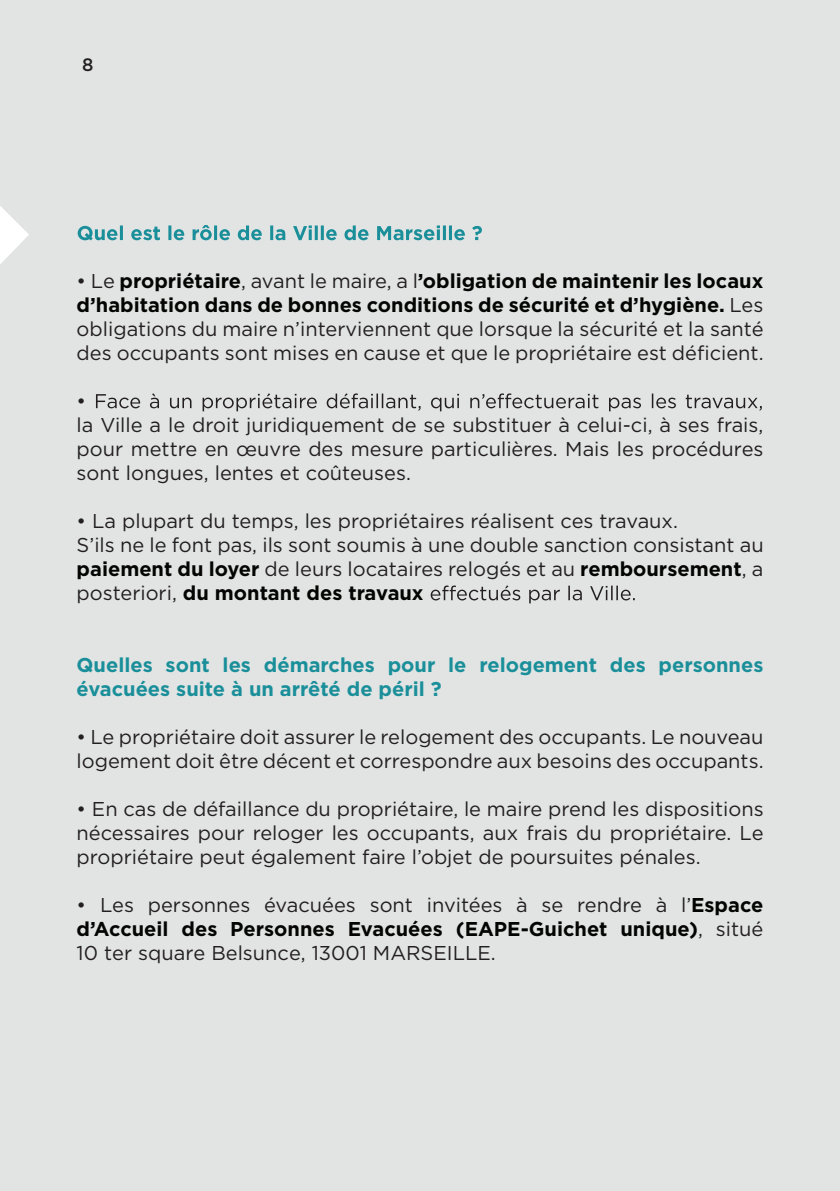
<style>
.page{position:relative;width:840px;height:1191px;background:#fff}
.page>*{position:absolute;margin:0;border:0;box-sizing:border-box;transform-origin:0 0}
.t1{font:20px/24px "Gotham";color:#231f20;text-align:justify}
.t2{font:700 20px/24px "Gotham";color:#1a8f9a}
.t3{font:500 18px "Gotham";color:#231f20}
.s1{font-weight:700;color:#040503}
</style>
<div class="page">
<div style="left:0;top:0;width:839px;height:1191px;background:#e2e4e4"></div>
<svg style="left:0;top:206px;width:29px;height:58px"></svg>
<svg style="left:78px;top:225px;width:403px;height:15px"></svg>
<svg style="left:96px;top:393px;width:665px;height:18px"></svg>
<svg style="left:430px;top:585px;width:204px;height:18px"></svg>
<p class="t3" style="left:82px;top:53px;width:13px">8</p>
<p class="t1" style="left:77px;top:269px;width:688px">• Le <span class="s1">propriétaire</span>, avant le maire, a l<span class="s1">’obligation de maintenir les locaux d’habitation dans de bonnes conditions de sécurité et d’hygiène.</span> Les obligations du maire n’interviennent que lorsque la sécurité et la santé des occupants sont mises en cause et que le propriétaire est déficient.</p>
<p class="t1" style="left:77px;top:389px;width:688px;text-align:left">•<br>la Ville a le droit juridiquement de se substituer à celui-ci, à ses frais, pour mettre en œuvre des mesure particulières. Mais les procédures sont longues, lentes et coûteuses.</p>
<p class="t1" style="left:77px;top:509px;width:688px;text-align:left">• La plupart du temps, les propriétaires réalisent ces travaux.<br>S’ils ne le font pas, ils sont soumis à une double sanction consistant au <span class="s1">paiement du loyer</span> de leurs locataires relogés et au <span class="s1">remboursement</span>, a posteriori, <span class="s1">du montant des travaux</span></p>
<p class="t2" style="left:77px;top:653px;width:688px">Quelles sont les démarches pour le relogement des personnes évacuées suite à un arrêté de péril ?</p>
<p class="t1" style="left:77px;top:725px;width:688px">• Le propriétaire doit assurer le relogement des occupants. Le nouveau logement doit être décent et correspondre aux besoins des occupants.</p>
<p class="t1" style="left:77px;top:797px;width:688px">• En cas de défaillance du propriétaire, le maire prend les dispositions nécessaires pour reloger les occupants, aux frais du propriétaire. Le propriétaire peut également faire l’objet de poursuites pénales.</p>
<p class="t1" style="left:77px;top:893px;width:688px">• Les personnes évacuées sont invitées à se rendre à l’<span class="s1">Espace d’Accueil des Personnes Evacuées (EAPE-Guichet unique)</span>, situé 10 ter square Belsunce, 13001 MARSEILLE.</p>
</div>
